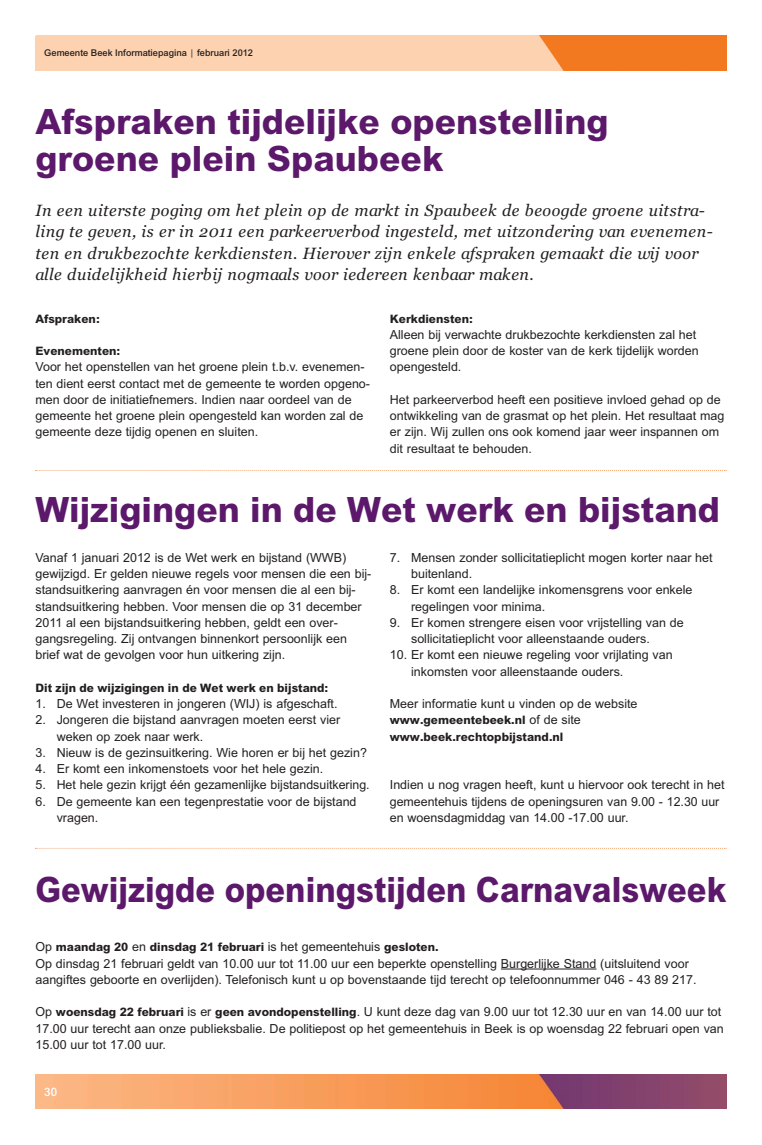
<style>
.page{position:relative;width:762px;height:1145px;background:#fff}
.page>*{position:absolute;margin:0;border:0;box-sizing:border-box;transform-origin:0 0}
.t1{font:700 37.5px/37.5px "Arial";color:#5c186a}
.t2{font:700 37.5px "Arial";color:#5c186a;scale:.92 1}
.t3{font:italic 16.25px/21.2px "Georgia";letter-spacing:.03em;color:#231f20}
.t4{font:12.5px/16.2px "Arial";color:#231f20}
.t5{font:700 12.5px/16.2px "Arial";color:#231f20}
.t6{font:500 12.5px "Arial";color:#fff}
.t7{font:500 10px "Arial";color:#231f20}
.s1{font-weight:400}
.s2{font-weight:700}
</style>
<div class="page">
<svg style="left:35px;top:70px;width:691px;height:1px"></svg>
<img style="left:35px;top:35px;width:692px;height:35px">
<svg style="left:35px;top:1108px;width:691px;height:1px"></svg>
<img style="left:35px;top:1074px;width:692px;height:34px">
<svg style="left:35px;top:470px;width:691px;height:1px"></svg>
<svg style="left:35px;top:847px;width:690px;height:1px"></svg>
<hr style="left:501px;top:968px;width:95px;height:1px;background:#231f20">
<p class="t7" style="left:44px;top:49px;width:210px">Gemeente Beek Informatiepagina | februari 2012</p>
<h1 class="t1" style="left:35px;top:106px;width:575px">Afspraken tijdelijke openstelling groene plein Spaubeek</h1>
<p class="t3" style="left:35px;top:201px;width:679px">In een uiterste poging om het plein op de markt in Spaubeek de beoogde groene uitstra&shy;ling te geven, is er in 2011 een parkeerverbod ingesteld, met uitzondering van evenemen&shy;ten en drukbezochte kerkdiensten. Hierover zijn enkele afspraken gemaakt die wij voor alle duidelijkheid hierbij nogmaals voor iedereen kenbaar maken.</p>
<p class="t5" style="left:35px;top:311px;width:66px">Afspraken:</p>
<p class="t5" style="left:35px;top:344px;width:87px">Evenementen:</p>
<p class="t4" style="left:35px;top:360px;width:336px">Voor het openstellen van het groene plein t.b.v. evenemen&shy;ten dient eerst contact met de gemeente te worden opgeno&shy;men door de initiatiefnemers. Indien naar oordeel van de gemeente het groene plein opengesteld kan worden zal de gemeente deze tijdig openen en sluiten.</p>
<p class="t5" style="left:390px;top:311px;width:85px">Kerkdiensten:</p>
<p class="t4" style="left:390px;top:327px;width:310px">Alleen bij verwachte drukbezochte kerkdiensten zal het groene plein door de koster van de kerk tijdelijk worden opengesteld.</p>
<p class="t4" style="left:390px;top:392px;width:336px">Het parkeerverbod heeft een positieve invloed gehad op de ontwikkeling van de grasmat op het plein. Het resultaat mag er zijn. Wij zullen ons ook komend jaar weer inspannen om dit resultaat te behouden.</p>
<h1 class="t1" style="left:35px;top:494px;width:686px">Wijzigingen in de Wet werk en bijstand</h1>
<p class="t4" style="left:35px;top:550px;width:337px">Vanaf 1 januari 2012 is de Wet werk en bijstand (WWB) gewijzigd. Er gelden nieuwe regels voor mensen die een bij&shy;standsuitkering aanvragen én voor mensen die al een bij&shy;standsuitkering hebben. Voor mensen die op 31 december 2011 al een bijstandsuitkering hebben, geldt een over&shy;gangsregeling. Zij ontvangen binnenkort persoonlijk een brief wat de gevolgen voor hun uitkering zijn.</p>
<p class="t5" style="left:35px;top:681px;width:294px">Dit zijn de wijzigingen in de Wet werk en bijstand:</p>
<p class="t4" style="left:35px;top:697px;width:304px">1. De Wet investeren in jongeren (WIJ) is afgeschaft.</p>
<p class="t4" style="left:57px;top:713px;width:285px;text-indent:-21px">2. Jongeren die bijstand aanvragen moeten eerst vier weken op zoek naar werk.</p>
<p class="t4" style="left:35px;top:745px;width:333px">3. Nieuw is de gezinsuitkering. Wie horen er bij het gezin?</p>
<p class="t4" style="left:35px;top:762px;width:289px">4. Er komt een inkomenstoets voor het hele gezin.</p>
<p class="t4" style="left:35px;top:778px;width:336px">5. Het hele gezin krijgt één gezamenlijke bijstandsuitkering.</p>
<p class="t4" style="left:57px;top:794px;width:301px;text-indent:-21px">6. De gemeente kan een tegenprestatie voor de bijstand vragen.</p>
<p class="t4" style="left:411px;top:550px;width:303px;text-indent:-21px">7. Mensen zonder sollicitatieplicht mogen korter naar het buitenland.</p>
<p class="t4" style="left:411px;top:583px;width:283px;text-indent:-21px">8. Er komt een landelijke inkomensgrens voor enkele regelingen voor minima.</p>
<p class="t4" style="left:411px;top:615px;width:274px;text-indent:-21px">9. Er komen strengere eisen voor vrijstelling van de sollicitatieplicht voor alleenstaande ouders.</p>
<p class="t4" style="left:411px;top:648px;width:263px;text-indent:-21px">10. Er komt een nieuwe regeling voor vrijlating van inkomsten voor alleenstaande ouders.</p>
<p class="t5" style="left:390px;top:697px;width:249px"><span class="s1">Meer informatie kunt u vinden op de website </span>www.gemeentebeek.nl <span class="s1">of de site </span>www.beek.rechtopbijstand.nl</p>
<p class="t4" style="left:390px;top:778px;width:336px">Indien u nog vragen heeft, kunt u hiervoor ook terecht in het gemeentehuis tijdens de openingsuren van 9.00 - 12.30 uur en woensdagmiddag van 14.00 -17.00 uur.</p>
<h1 class="t2" style="left:35px;top:877px;width:752px">Gewijzigde openingstijden Carnavalsweek</h1>
<p class="t4" style="left:35px;top:940px;width:662px">Op <span class="s2">maandag 20</span> en <span class="s2">dinsdag 21 februari</span> is het gemeentehuis <span class="s2">gesloten.<br></span>Op dinsdag 21 februari geldt van 10.00 uur tot 11.00 uur een beperkte openstelling Burgerlijke Stand (uitsluitend voor aangiftes geboorte en overlijden). Telefonisch kunt u op bovenstaande tijd terecht op telefoonnummer 046 - 43 89 217.</p>
<p class="t4" style="left:35px;top:1005px;width:690px">Op <span class="s2">woensdag 22 februari</span> is er <span class="s2">geen avondopenstelling</span>. U kunt deze dag van 9.00 uur tot 12.30 uur en van 14.00 uur tot<br>17.00 uur terecht aan onze publieksbalie. De politiepost op het gemeentehuis in Beek is op woensdag 22 februari open van<br>15.00 uur tot 17.00 uur.</p>
<p class="t6" style="left:44px;top:1087px;width:14px">30</p>
</div>
